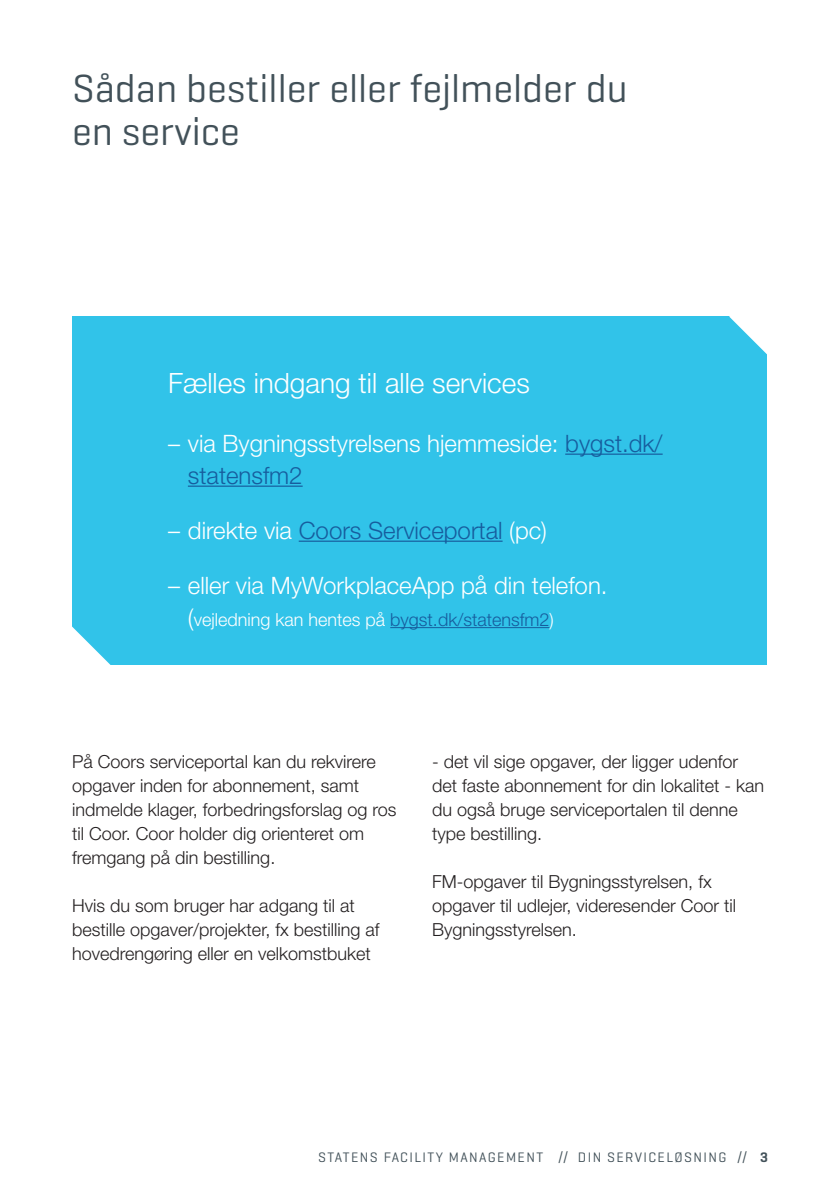
<style>
.page{position:relative;width:840px;height:1191px;background:#fff}
.page>*{position:absolute;margin:0;border:0;box-sizing:border-box;transform-origin:0 0}
._00_Forside_overskrift{font:40px "Geogrotesque";color:#425159}
._02_Underrubrik_1_blå{font:300 28px "Helvetica Neue LT Std";color:#fff}
.t1{font:300 24px/32px "Helvetica Neue LT Std";color:#fff}
.t2{font:300 24px "Helvetica Neue LT Std";color:#175d9e}
._03_Brød{font:300 18px/24px "Helvetica Neue LT Std";color:#231f20}
.t3{font:300 18px "Helvetica Neue LT Std";color:#fff}
.t4{font:14px "Geogrotesque";letter-spacing:.1em;color:#425159}
.s1{color:#175d9e}
.s2{color:#fff}
.s3{font-size:24px}
.s4{font-weight:600}
</style>
<div class="page">
<div style="left:72px;top:316px;width:694px;height:349px;background:#31c3e9"></div>
<svg style="left:729px;top:316px;width:38px;height:39px"></svg>
<svg style="left:72px;top:626px;width:39px;height:39px"></svg>
<hr style="left:565px;top:453px;width:97px;height:2px;background:#175d9e">
<hr style="left:188px;top:485px;width:114px;height:2px;background:#175d9e">
<hr style="left:298px;top:540px;width:204px;height:2px;background:#175d9e">
<hr style="left:390px;top:627px;width:159px;height:1px;background:#175d9e">
<p class="_00_Forside_overskrift" style="left:72px;top:63px;width:556px">Sådan bestiller eller fejlmelder du</p>
<p class="_00_Forside_overskrift" style="left:72px;top:107px;width:169px">en service</p>
<p class="_02_Underrubrik_1_blå" style="left:168px;top:366px;width:363px">Fælles indgang til alle services</p>
<p class="t1" style="left:188px;top:427px;width:476px;text-indent:-20px">– via Bygningsstyrelsens hjemmeside: <span class="s1">bygst.dk/ statensfm2</span></p>
<p class="t2" style="left:168px;top:515px;width:380px"><span class="s2">– direkte via</span> Coors Serviceportal <span class="s2">(pc)</span></p>
<p class="t1" style="left:168px;top:569px;width:441px">– eller via MyWorkplaceApp på din telefon.</p>
<p class="t3" style="left:188px;top:608px;width:367px"><span class="s3">(</span>vejledning kan hentes på <span class="s1">bygst.dk/statensfm2</span>)</p>
<p class="_03_Brød" style="left:72px;top:749px;width:326px">På Coors serviceportal kan du rekvirere opgaver inden for abonnement, samt indmelde klager, forbedringsforslag og ros til Coor. Coor holder dig orienteret om fremgang på din bestilling.</p>
<p class="_03_Brød" style="left:72px;top:893px;width:309px">Hvis du som bruger har adgang til at bestille opgaver/projekter, fx bestilling af hovedrengøring eller en velkomstbuket</p>
<p class="_03_Brød" style="left:432px;top:749px;width:333px">- det vil sige opgaver, der ligger udenfor det faste abonnement for din lokalitet - kan du også bruge serviceportalen til denne type bestilling.</p>
<p class="_03_Brød" style="left:432px;top:869px;width:305px">FM-opgaver til Bygningsstyrelsen, fx opgaver til udlejer, videresender Coor til<br>Bygningsstyrelsen.</p>
<p class="t4" style="left:318px;top:1148px;width:451px">STATENS FACILITY MANAGEMENT // DIN SERVICELØSNING // <span class="s4">3</span></p>
</div>
